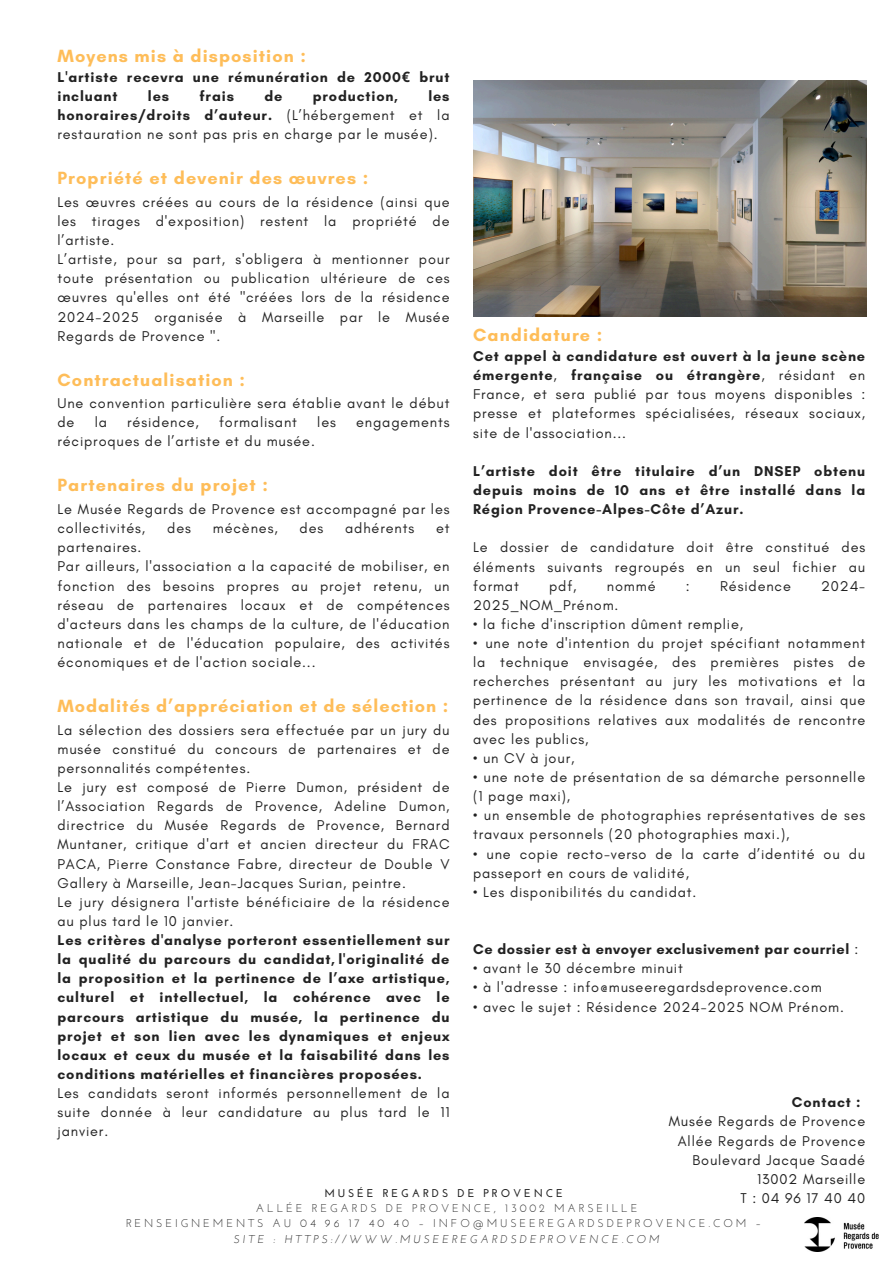
<style>
.page{position:relative;width:894px;height:1264px;background:#fff}
.page>*{position:absolute;margin:0;border:0;box-sizing:border-box;transform-origin:0 0}
.t1{font:700 18px "Glacial Indifference";letter-spacing:.06em;color:#febd59}
.t2{font:14.4px/19.2px "Glacial Indifference";letter-spacing:.06em;color:#222}
.t3{font:700 14.4px/19.2px "Glacial Indifference";letter-spacing:.06em;color:#222}
.t4{font:700 14.4px "Glacial Indifference";letter-spacing:.04em;color:#222}
.t5{font:11.4px "Josefin Sans";letter-spacing:.25em;color:#222}
.t6{font:italic 11.4px "Josefin Sans";letter-spacing:.25em;color:#222}
.t7{font:700 11.4px "Josefin Sans";letter-spacing:.25em;color:#222}
.s1{font-family:"Noto Sans"}
.s2{font-weight:700}
.s3{font-weight:400}
</style>
<div class="page">
<img style="left:473px;top:80px;width:392px;height:236px">
<img style="left:804px;top:1217px;width:74px;height:34px">
<h2 class="t1" style="left:57px;top:44px;width:250px">Moyens mis à disposition :</h2>
<h2 class="t3" style="left:57px;top:67px;width:393px">L'artiste recevra une rémunération de 2000<span class="s1">€</span> brut incluant</h2>
<h2 class="t2" style="left:57px;top:86px;width:393px;text-align:justify;text-indent:371px"><span class="s2">les honoraires/droits d’auteur.</span> (L’hébergement et la restauration ne sont pas pris en charge par le musée).</h2>
<h2 class="t1" style="left:57px;top:167px;width:312px">Propriété et devenir des œuvres :</h2>
<h2 class="t2" style="left:57px;top:192px;width:393px">Les œuvres créées au cours de la résidence (ainsi que les tirages d'exposition) restent la propriété de l’artiste.<br>L’artiste, pour sa part, s'obligera à mentionner pour toute présentation ou publication ultérieure de ces œuvres qu'elles ont été "créées lors de la résidence 2024-2025 organisée à Marseille par le Musée Regards de Provence ".</h2>
<h2 class="t1" style="left:57px;top:368px;width:189px">Contractualisation :</h2>
<h2 class="t2" style="left:57px;top:393px;width:393px">Une convention particulière sera établie avant le début de</h2>
<h2 class="t3" style="left:148px;top:86px;width:23px">les</h2>
<h2 class="t3" style="left:199px;top:86px;width:36px">frais</h2>
<h2 class="t3" style="left:264px;top:86px;width:20px">de</h2>
<h2 class="t3" style="left:313px;top:86px;width:87px">production,</h2>
<h2 class="t1" style="left:473px;top:324px;width:131px">Candidature :</h2>
<h2 class="t2" style="left:473px;top:346px;width:393px;text-align:justify"><span class="s2">Cet appel à candidature est ouvert à la jeune scène émergente</span>, <span class="s2">française ou étrangère</span>, résidant en France, et sera publié par tous moyens disponibles : presse et plateformes spécialisées, réseaux sociaux, site de l'association...</h2>
<h1 class="t3" style="left:473px;top:461px;width:393px;text-align:justify">L’artiste doit être titulaire d’un DNSEP obtenu depuis moins de 10 ans et être installé dans la Région Provence-Alpes-Côte d’Azur.</h1>
<h2 class="t2" style="left:473px;top:537px;width:393px;text-align:justify">Le dossier de candidature doit être constitué des éléments suivants regroupés en un seul fichier au format</h2>
<h2 class="t2" style="left:95px;top:412px;width:14px">la</h2>
<h2 class="t2" style="left:127px;top:412px;width:73px">résidence,</h2>
<h2 class="t2" style="left:219px;top:412px;width:79px">formalisant</h2>
<h2 class="t2" style="left:317px;top:412px;width:20px">les</h2>
<h2 class="t2" style="left:356px;top:412px;width:95px">engagements</h2>
<h2 class="t2" style="left:57px;top:432px;width:259px">réciproques de l’artiste et du musée.</h2>
<h2 class="t1" style="left:57px;top:474px;width:212px">Partenaires du projet :</h2>
<h2 class="t2" style="left:57px;top:499px;width:393px">Le Musée Regards de Provence est accompagné par les collectivités,</h2>
<h2 class="t2" style="left:167px;top:518px;width:25px">des</h2>
<h2 class="t2" style="left:213px;top:518px;width:66px">mécènes,</h2>
<h2 class="t2" style="left:299px;top:518px;width:25px">des</h2>
<h2 class="t2" style="left:345px;top:518px;width:70px">adhérents</h2>
<h2 class="t2" style="left:436px;top:518px;width:15px">et</h2>
<h2 class="t2" style="left:57px;top:537px;width:393px">partenaires.<br>Par ailleurs, l'association a la capacité de mobiliser, en fonction des besoins propres au projet retenu, un réseau de partenaires locaux et de compétences d'acteurs dans les champs de la culture, de l'éducation nationale et de l'éducation populaire, des activités économiques et de l'action sociale...</h2>
<h2 class="t1" style="left:57px;top:695px;width:392px">Modalités d’appréciation et de sélection :</h2>
<h2 class="t2" style="left:57px;top:720px;width:393px">La sélection des dossiers sera effectuée par un jury du musée constitué du concours de partenaires et de personnalités compétentes.<br>Le jury est composé de Pierre Dumon, président de l’Association Regards de Provence, Adeline Dumon, directrice du Musée Regards de Provence, Bernard Muntaner, critique d'art et ancien directeur du FRAC PACA, Pierre Constance Fabre, directeur de Double V Gallery à Marseille, Jean-Jacques Surian, peintre.<br>Le jury désignera l'artiste bénéficiaire de la résidence au plus tard le 10 janvier.<br><span class="s2">Les critères d'analyse porteront essentiellement sur la qualité du parcours du candidat, l'originalité de la proposition et la pertinence de l’axe artistique, culturel et intellectuel, la cohérence avec le parcours artistique du musée, la pertinence du projet et son lien avec les dynamiques et enjeux locaux et ceux du musée et la faisabilité dans les conditions matérielles et financières proposées.<br></span>Les candidats seront informés personnellement de la suite donnée à leur candidature au plus tard le 11 janvier.</h2>
<h2 class="t2" style="left:549px;top:576px;width:29px">pdf,</h2>
<h2 class="t2" style="left:606px;top:576px;width:50px">nommé</h2>
<h2 class="t2" style="left:685px;top:576px;width:5px">:</h2>
<h2 class="t2" style="left:720px;top:576px;width:72px">Résidence</h2>
<h2 class="t2" style="left:821px;top:576px;width:45px">2024-</h2>
<h2 class="t2" style="left:473px;top:595px;width:147px">2025_NOM_Prénom.</h2>
<h2 class="t2" style="left:473px;top:614px;width:271px">• la fiche d'inscription dûment remplie,</h2>
<h2 class="t2" style="left:473px;top:633px;width:393px;text-align:justify">• une note d'intention du projet spécifiant notamment la technique envisagée, des premières pistes de recherches présentant au jury les motivations et la pertinence de la résidence dans son travail, ainsi que des propositions relatives aux modalités de rencontre avec les publics,</h2>
<h2 class="t2" style="left:473px;top:748px;width:103px">• un CV à jour,</h2>
<h2 class="t2" style="left:473px;top:767px;width:393px">• une note de présentation de sa démarche personnelle (1 page maxi),</h2>
<h2 class="t2" style="left:473px;top:805px;width:393px">• un ensemble de photographies représentatives de ses travaux personnels (20 photographies maxi.),</h2>
<h2 class="t2" style="left:473px;top:843px;width:393px">• une copie recto-verso de la carte d’identité ou du passeport en cours de validité,</h2>
<h2 class="t2" style="left:473px;top:882px;width:225px">• Les disponibilités du candidat.</h2>
<h2 class="t4" style="left:473px;top:940px;width:386px">Ce dossier est à envoyer exclusivement par courriel <span class="s3">:</span></h2>
<h2 class="t2" style="left:473px;top:958px;width:211px">• avant le 30 décembre minuit</h2>
<h2 class="t2" style="left:473px;top:977px;width:350px">• à l'adresse : info@museeregardsdeprovence.com</h2>
<h2 class="t2" style="left:473px;top:996px;width:372px">• avec le sujet : Résidence 2024-2025 NOM Prénom.</h2>
<h2 class="t3" style="left:791px;top:1092px;width:70px">Contact :</h2>
<h2 class="t2" style="left:668px;top:1111px;width:198px">Musée Regards de Provence</h2>
<h2 class="t2" style="left:677px;top:1130px;width:189px">Allée Regards de Provence</h2>
<h2 class="t2" style="left:692px;top:1149px;width:174px">Boulevard Jacque Saadé</h2>
<h2 class="t2" style="left:757px;top:1169px;width:109px">13002 Marseille</h2>
<h2 class="t2" style="left:740px;top:1188px;width:126px">T:0496174040</h2>
<p class="t7" style="left:324px;top:1188px;width:240px">MUSÉE REGARDS DE PROVENCE</p>
<p class="t5" style="left:256px;top:1203px;width:383px">ALLÉE REGARDS DE PROVENCE, 13002 MARSEILLE</p>
<p class="t5" style="left:126px;top:1218px;width:636px">RENSEIGNEMENTS AU 04 96 17 40 40 – INFO@MUSEEREGARDSDEPROVENCE.COM –</p>
<p class="t6" style="left:234px;top:1233px;width:427px">SITE : HTTPS://WWW.MUSEEREGARDSDEPROVENCE.COM</p>
</div>
